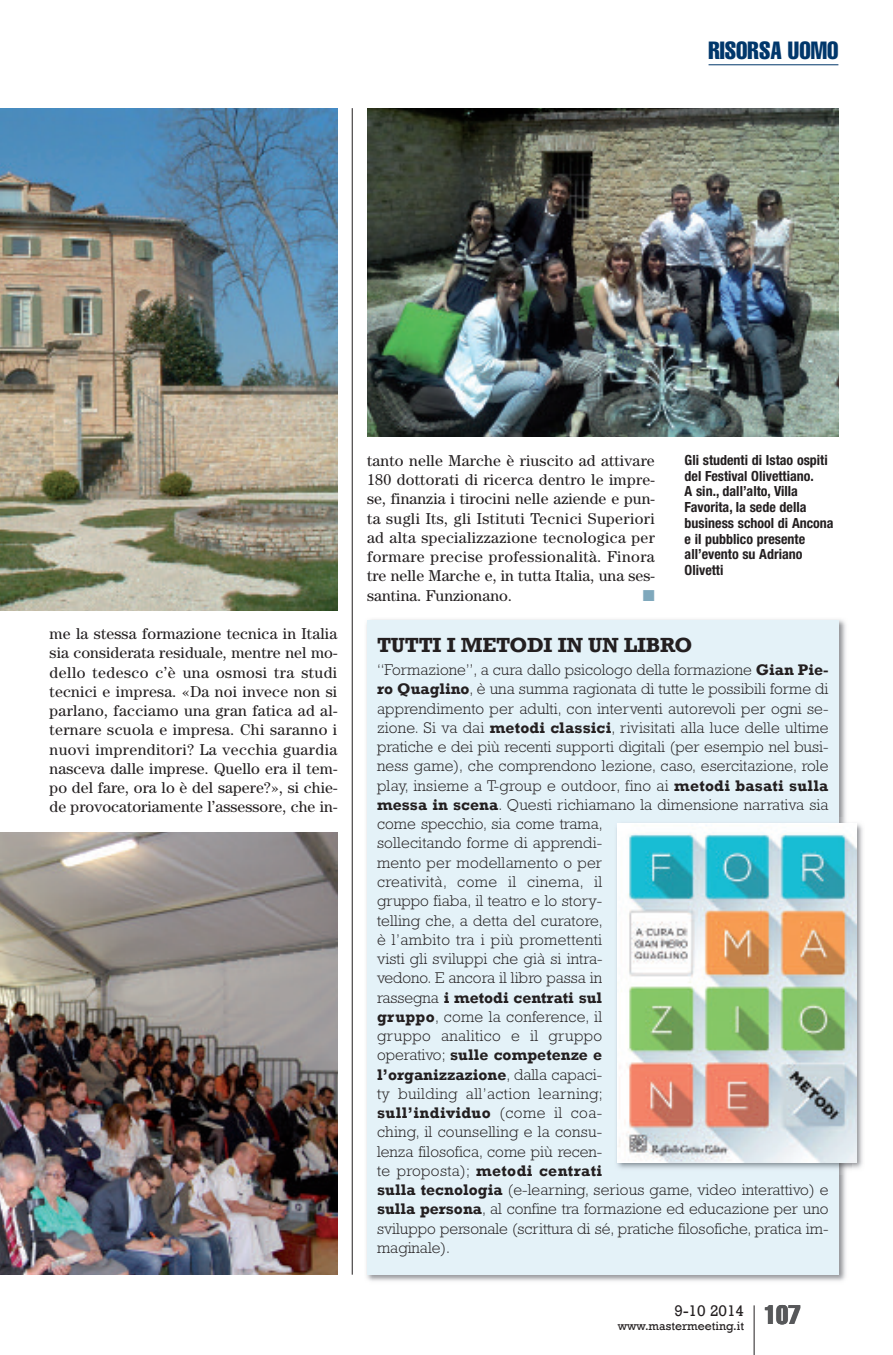
<style>
.page{position:relative;width:893px;height:1355px;background:#fff}
.page>*{position:absolute;margin:0;border:0;box-sizing:border-box;transform-origin:0 0}
.t1{font:extra-condensed 26.25px "Helvetica";color:#57585a}
.t2{font:extra-condensed 24.5px "Helvetica";color:#00376b}
.t3{font:700 21px "Rockwell";letter-spacing:-.015em;color:#231f20}
.t4{font:300 15.75px/19.2px "Rockwell";letter-spacing:.005em;color:#231f20}
.t5{font:15.75px/19.2px "Century";letter-spacing:.005em;color:#231f20;text-align:justify}
.t6{font:15.75px "Rockwell";color:#231f20}
.t7{font:15.75px "Zapf Dingbats";color:#7fa8bc}
.t8{font:700 condensed 14px/15.8px "Helvetica Neue";color:#231f20}
.t9{font:12.25px "Rockwell";color:#231f20}
.s1{font-weight:700}
</style>
<div class="page">
<hr style="left:754px;top:1305px;width:1px;height:49px;background:#231f20">
<hr style="left:708px;top:64px;width:130px;height:1px;background:#00376b">
<hr style="left:352px;top:108px;width:1px;height:1166px;background:#231f20">
<img style="left:366px;top:619px;width:480px;height:662px">
<div style="left:367px;top:620px;width:471px;height:654px;background:#e4f2f8"></div>
<img style="left:616px;top:817px;width:247px;height:357px">
<img style="left:618px;top:823px;width:238px;height:338px">
<img style="left:367px;top:108px;width:471px;height:329px">
<img style="left:0;top:108px;width:337px;height:502px">
<img style="left:0;top:832px;width:337px;height:442px">
<h2 class="t2" style="left:708px;top:42px;width:131px">RISORSA UOMO</h2>
<p class="t5" style="left:50px;top:625px;width:289px">me la stessa formazione tecnica in Italia sia considerata residuale, mentre nel mo&shy;dello tedesco c’è una osmosi tra studi tecnici e impresa. «Da noi invece non si parlano, facciamo una gran fatica ad al&shy;ternare scuola e impresa. Chi saranno i nuovi imprenditori? La vecchia guardia nasceva dalle imprese. Quello era il tem&shy;po del fare, ora lo è del sapere?», si chie&shy;de provocatoriamente l’assessore, che in-</p>
<p class="t5" style="left:367px;top:452px;width:289px">tanto nelle Marche è riuscito ad attivare 180 dottorati di ricerca dentro le impre&shy;se, finanzia i tirocini nelle aziende e pun&shy;ta sugli Its, gli Istituti Tecnici Superiori ad alta specializzazione tecnologica per formare precise professionalità. Finora tre nelle Marche e, in tutta Italia, una ses&shy;santina. Funzionano.</p>
<p class="t8" style="left:685px;top:453px;width:151px">Gli studenti di Istao ospiti del Festival Olivettiano.<br>A sin., dall’alto, Villa<br>Favorita, la sede della business school di Ancona e il pubblico presente all’evento su Adriano<br>Olivetti</p>
<p class="t7" style="left:643px;top:586px;width:13px">■</p>
<h3 class="t3" style="left:377px;top:632px;width:317px">tutti i metodi in un Libro</h3>
<p class="t4" style="left:377px;top:661px;width:453px">“Formazione”, a cura dallo psicologo della formazione <span class="s1">Gian pie&shy;ro Quaglino</span>, è una summa ragionata di tutte le possibili forme di apprendimento per adulti, con interventi autorevoli per ogni se&shy;zione. Si va dai <span class="s1">metodi classici</span>, rivisitati alla luce delle ultime pratiche e dei più recenti supporti digitali (per esempio nel busi&shy;ness game), che comprendono lezione, caso, esercitazione, role play, insieme a T-group e outdoor, fino ai <span class="s1">metodi basati sulla messa in scena</span>. Questi richiamano la dimensione narrativa sia come specchio, sia come trama,<br>sollecitando forme di apprendi-<br>mento per modellamento o per<br>creatività, come il cinema, il<br>gruppo fiaba, il teatro e lo story-<br>telling che, a detta del curatore,<br>è l’ambito tra i più promettenti<br>visti gli sviluppi che già si intra-<br>vedono. E ancora il libro passa in<br>rassegna <span class="s1">i metodi centrati sul<br>gruppo</span>, come la conference, il<br>gruppo analitico e il gruppo<br>operativo; <span class="s1">sulle competenze e<br>l’organizzazione</span>, dalla capaci-<br>ty building all’action learning;<br><span class="s1">sull’individuo</span> (come il coa-<br>ching, il counselling e la consu-<br>lenza filosofica, come più recen-<br>te proposta); <span class="s1">metodi centrati<br>sulla tecnologia</span> (e-learning, serious game, video interattivo) e <span class="s1">sulla persona</span>, al confine tra formazione ed educazione per uno sviluppo personale (scrittura di sé, pratiche filosofiche, pratica im&shy;maginale).</p>
<p class="t6" style="left:674px;top:1300px;width:71px">9-10 2014</p>
<p class="t9" style="left:618px;top:1318px;width:128px">www.mastermeeting.it</p>
<h1 class="t1" style="left:764px;top:1305px;width:38px">107</h1>
</div>
